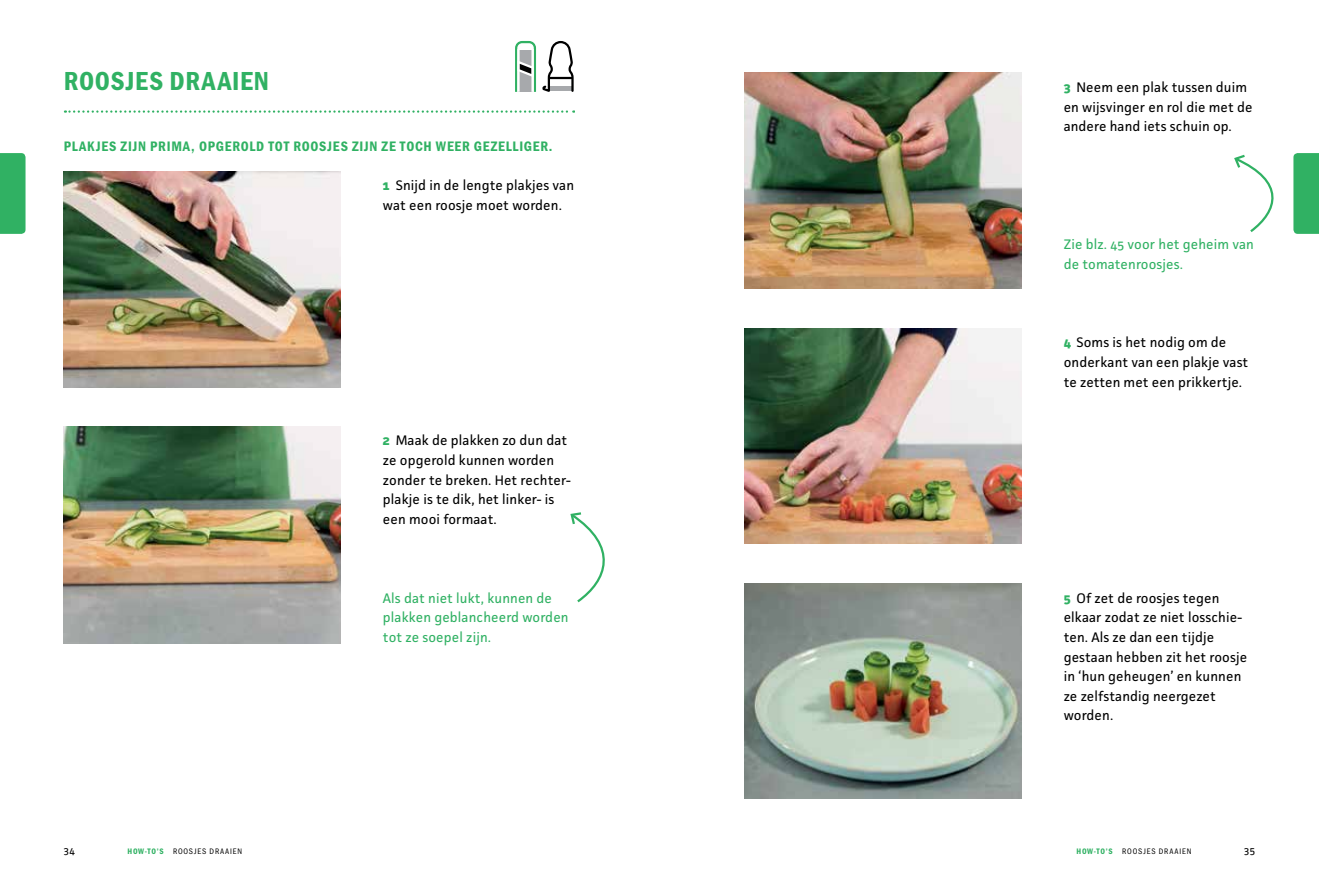
<style>
.page{position:relative;width:1319px;height:893px;background:#fff}
.page>*{position:absolute;margin:0;border:0;box-sizing:border-box;transform-origin:0 0}
.t1{font:27px "Franklin Gothic URW Con Dem";letter-spacing:.025em;color:#30b163}
.t2{font:14.25px "Franklin Gothic URW Con Dem";letter-spacing:.05em;color:#30b163}
.t3{font:13.8px/19.6px "Facit";letter-spacing:.01em;color:#000}
.t4{font:13.8px/19.6px "Facit";letter-spacing:.01em;color:#30b163}
.t5{font:10.95px "Facit";color:#000}
.t6{font:8.25px "Franklin Gothic URW Con Dem";letter-spacing:.075em;color:#30b163}
.t7{font:8.25px "Franklin Gothic URW Con Boo";color:#000}
.s1{font-weight:700;font-size:14.1px;color:#30b163}
.s2{font-family:"Franklin Gothic URW Con Boo";color:#000}
</style>
<div class="page">
<div style="left:1293px;top:153px;width:25px;height:81px;background:#30b163"></div>
<div style="left:0;top:153px;width:26px;height:81px;background:#30b163"></div>
<svg style="left:65px;top:110px;width:509px;height:3px"></svg>
<img style="left:744px;top:72px;width:276px;height:216px">
<img style="left:64px;top:172px;width:276px;height:216px">
<img style="left:64px;top:427px;width:276px;height:216px">
<img style="left:744px;top:329px;width:276px;height:215px">
<img style="left:744px;top:584px;width:276px;height:214px">
<svg style="left:570px;top:512px;width:35px;height:91px"></svg>
<svg style="left:1234px;top:154px;width:40px;height:78px"></svg>
<svg style="left:515px;top:41px;width:59px;height:51px"></svg>
<h1 class="t1" style="left:64px;top:63px;width:207px">ROOSJES DRAAIEN</h1>
<p class="t2" style="left:64px;top:137px;width:490px">PLAKJES ZIJN PRIMA, OPGEROLD TOT ROOSJES ZIJN ZE TOCH WEER GEZELLIGER.</p>
<p class="t3" style="left:383px;top:175px;width:193px"><span class="s1">1</span> Snijd in de lengte plakjes van wat een roosje moet worden.</p>
<p class="t3" style="left:383px;top:431px;width:189px"><span class="s1">2</span> Maak de plakken zo dun dat ze opgerold kunnen worden zonder te breken. Het rechter&shy;plakje is te dik, het linker- is een mooi formaat.</p>
<p class="t4" style="left:383px;top:588px;width:187px">Als dat niet lukt, kunnen de plakken geblancheerd worden tot ze soepel zijn.</p>
<p class="t3" style="left:1063px;top:77px;width:190px"><span class="s1">3</span> Neem een plak tussen duim en wijsvinger en rol die met de andere hand iets schuin op.</p>
<p class="t4" style="left:1063px;top:234px;width:192px">Zie blz. 45 voor het geheim van de tomatenroosjes.</p>
<p class="t3" style="left:1063px;top:332px;width:186px"><span class="s1">4</span> Soms is het nodig om de onderkant van een plakje vast te zetten met een prikkertje.</p>
<p class="t3" style="left:1063px;top:588px;width:185px"><span class="s1">5</span> Of zet de roosjes tegen elkaar zodat ze niet losschie&shy;ten. Als ze dan een tijdje gestaan hebben zit het roosje in ‘hun geheugen’ en kunnen ze zelfstandig neergezet worden.</p>
<p class="t5" style="left:64px;top:843px;width:13px">34</p>
<p class="t6" style="left:128px;top:846px;width:56px">HOW-TO’S <span class="s2">ROOSJES</span></p>
<p class="t7" style="left:209px;top:846px;width:6px">DRAAIEN</p>
<p class="t6" style="left:1076px;top:846px;width:57px">HOW-TO’S <span class="s2">ROOSJES</span></p>
<p class="t7" style="left:1158px;top:846px;width:6px">DRAAIEN</p>
<p class="t5" style="left:1243px;top:843px;width:13px">35</p>
</div>
